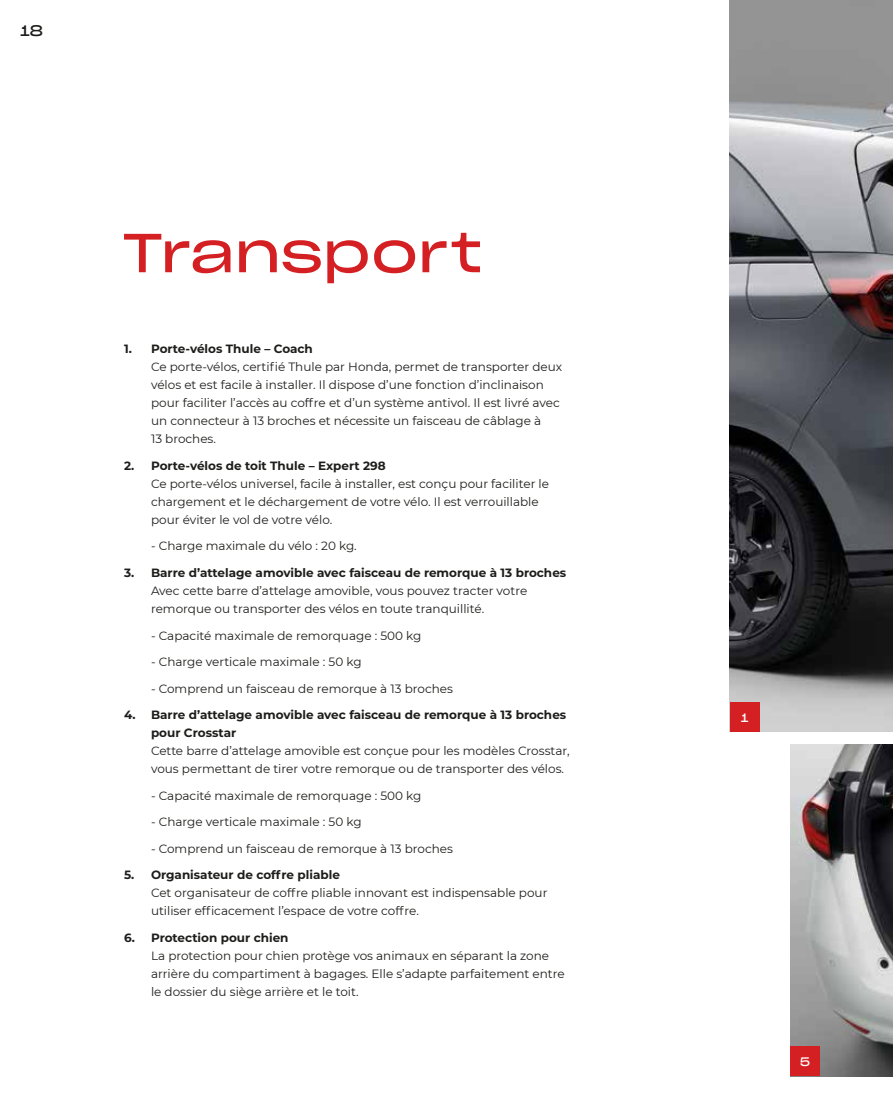
<style>
.page{position:relative;width:893px;height:1106px;background:#fff}
.page>*{position:absolute;margin:0;border:0;box-sizing:border-box;transform-origin:0 0}
.t1{font:54px "Sharp Grotesk Book 25";color:#d42023}
.t2{font:15px "Sharp Grotesk Book 25";color:#1d1d1b}
.t3{font:12px/18px "Montserrat";color:#1d1d1b}
.t4{font:700 12px/18px "Montserrat";color:#1d1d1b}
.t5{font:12px "Sharp Grotesk Book 25";color:#fff}
</style>
<div class="page">
<img style="left:730px;top:0;width:163px;height:731px">
<img style="left:790px;top:744px;width:103px;height:332px">
<div style="left:730px;top:702px;width:30px;height:29px;background:#d42023"></div>
<div style="left:790px;top:1046px;width:30px;height:30px;background:#d42023"></div>
<p class="t2" style="left:20px;top:17px;width:25px">18</p>
<h1 class="t1" style="left:122px;top:206px;width:361px">Transport</h1>
<p class="t4" style="left:124px;top:339px;width:190px">1. Porte-vélos Thule – Coach</p>
<p class="t3" style="left:151px;top:358px;width:413px">Ce porte-vélos, certifié Thule par Honda, permet de transporter deux vélos et est facile à installer. Il dispose d’une fonction d’inclinaison pour faciliter l’accès au coffre et d’un système antivol. Il est livré avec un connecteur à 13 broches et nécessite un faisceau de câblage à<br>13 broches.</p>
<p class="t4" style="left:124px;top:456px;width:263px">2. Porte-vélos de toit Thule – Expert 298</p>
<p class="t3" style="left:151px;top:474px;width:400px">Ce porte-vélos universel, facile à installer, est conçu pour faciliter le chargement et le déchargement de votre vélo. Il est verrouillable pour éviter le vol de votre vélo.</p>
<p class="t3" style="left:151px;top:537px;width:207px">- Charge maximale du vélo : 20 kg.</p>
<p class="t4" style="left:124px;top:563px;width:444px">3. Barre d’attelage amovible avec faisceau de remorque à 13 broches</p>
<p class="t3" style="left:151px;top:581px;width:378px">Avec cette barre d’attelage amovible, vous pouvez tracter votre remorque ou transporter des vélos en toute tranquillité.</p>
<p class="t3" style="left:151px;top:626px;width:272px">- Capacité maximale de remorquage : 500 kg</p>
<p class="t3" style="left:151px;top:652px;width:212px">- Charge verticale maximale : 50 kg</p>
<p class="t3" style="left:151px;top:679px;width:303px">- Comprend un faisceau de remorque à 13 broches</p>
<p class="t4" style="left:151px;top:705px;width:417px;text-indent:-27px">4. Barre d’attelage amovible avec faisceau de remorque à 13 broches pour Crosstar</p>
<p class="t3" style="left:151px;top:741px;width:420px">Cette barre d’attelage amovible est conçue pour les modèles Crosstar, vous permettant de tirer votre remorque ou de transporter des vélos.</p>
<p class="t3" style="left:151px;top:786px;width:272px">- Capacité maximale de remorquage : 500 kg</p>
<p class="t3" style="left:151px;top:812px;width:212px">- Charge verticale maximale : 50 kg</p>
<p class="t3" style="left:151px;top:839px;width:303px">- Comprend un faisceau de remorque à 13 broches</p>
<p class="t4" style="left:124px;top:865px;width:217px">5. Organisateur de coffre pliable</p>
<p class="t3" style="left:151px;top:883px;width:398px">Cet organisateur de coffre pliable innovant est indispensable pour utiliser efficacement l’espace de votre coffre.</p>
<p class="t4" style="left:124px;top:927px;width:166px">6. Protection pour chien</p>
<p class="t3" style="left:151px;top:946px;width:415px">La protection pour chien protège vos animaux en séparant la zone arrière du compartiment à bagages. Elle s’adapte parfaitement entre le dossier du siège arrière et le toit.</p>
<p class="t5" style="left:741px;top:707px;width:9px">1</p>
<p class="t5" style="left:800px;top:1051px;width:12px">5</p>
</div>
